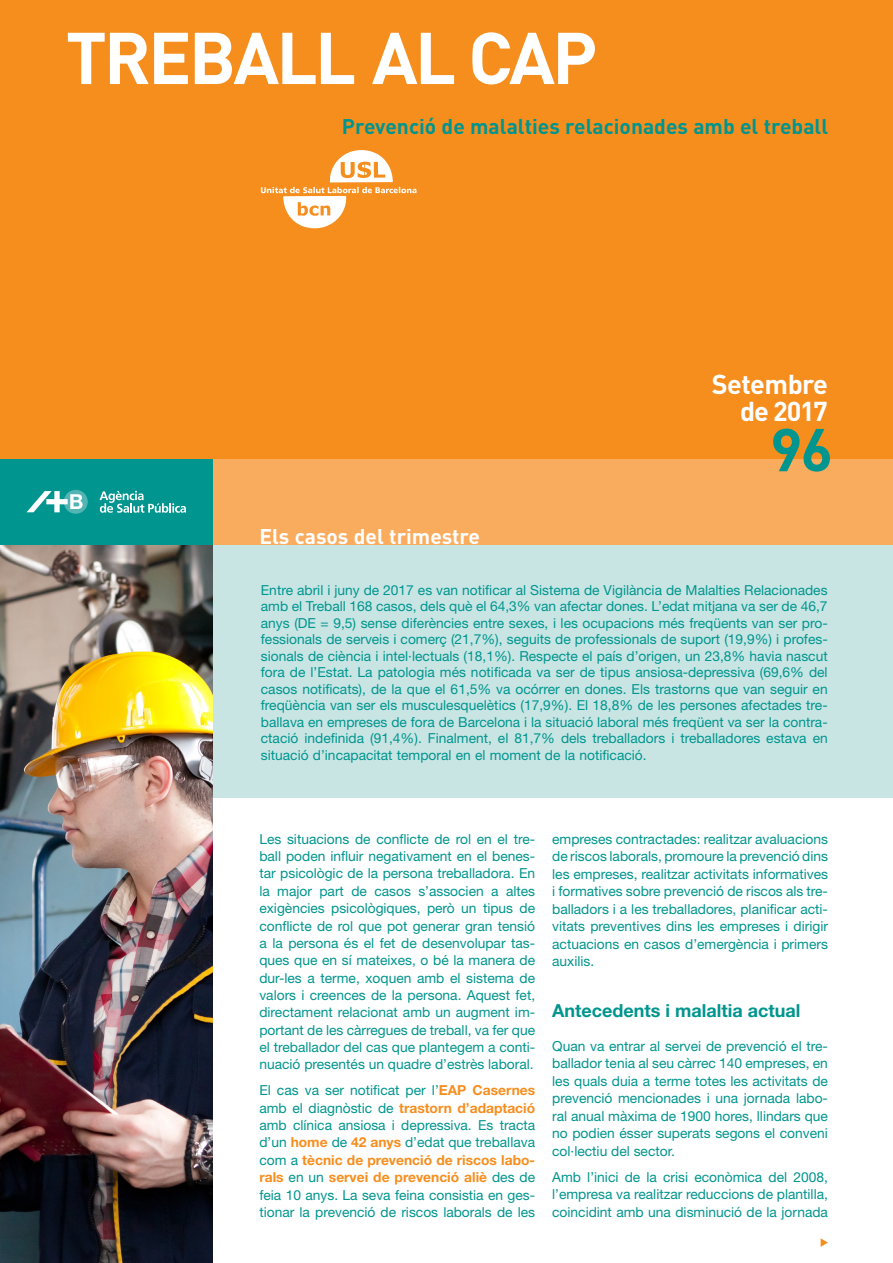
<style>
.page{position:relative;width:893px;height:1263px;background:#fff}
.page>*{position:absolute;margin:0;border:0;box-sizing:border-box;transform-origin:0 0}
.t1{font:700 72px "DIN Pro";letter-spacing:-.04em;color:#fff}
.Edicio_NUM{font:700 59.55px "DIN Pro";color:#00958e}
.Edicio_MES{font:700 27px/27px "DIN Pro";letter-spacing:-.025em;color:#fff;text-align:right}
.t2{font:700 21px "DIN Pro";color:#00958e}
.Casos_TIT{font:700 21px "DIN Pro";color:#fff}
.t3{font:700 18px "Helvetica Neue LT Std";color:#00958e}
.t4{font:13.8px/17.4px "Helvetica Neue LT Std";color:#00958e;text-align:justify}
.s1{font-weight:700;color:#f68e1e}
</style>
<div class="page">
<div style="left:0;top:544px;width:893px;height:254px;background:#c8e5e4"></div>
<div style="left:0;top:0;width:893px;height:459px;background:#f68e1e"></div>
<svg style="left:261px;top:150px;width:156px;height:78px"></svg>
<img style="left:0;top:544px;width:213px;height:719px">
<div style="left:0;top:459px;width:893px;height:85px;background:#faac5e"></div>
<div style="left:0;top:459px;width:213px;height:85px;background:#00958e"></div>
<svg style="left:99px;top:491px;width:87px;height:22px"></svg>
<div style="left:64px;top:490px;width:24px;height:24px;background:#52b5b3;border-radius:50%"></div>
<svg style="left:27px;top:491px;width:56px;height:21px"></svg>
<svg style="left:821px;top:1238px;width:7px;height:9px"></svg>
<p class="t1" style="left:66px;top:9px;width:533px">TREBALL AL CAP</p>
<p class="t2" style="left:342px;top:113px;width:488px">Prevenció de malalties relacionades amb el treball</p>
<p class="Edicio_MES" style="left:712px;top:369px;width:118px">Setembre de 2017</p>
<p class="Casos_TIT" style="left:259px;top:522px;width:222px">Els casos del trimestre</p>
<p class="Edicio_NUM" style="left:770px;top:409px;width:64px">96</p>
<p class="t4" style="left:261px;top:581px;width:568px;line-height:16.5px">Entre abril i juny de 2017 es van notificar al Sistema de Vigilància de Malalties Relacionades amb el Treball 168 casos, dels què el 64,3% van afectar dones. L’edat mitjana va ser de 46,7 anys (DE = 9,5) sense diferències entre sexes, i les ocupacions més freqüents van ser pro&shy;fessionals de serveis i comerç (21,7%), seguits de professionals de suport (19,9%) i profes&shy;sionals de ciència i intel·lectuals (18,1%). Respecte el país d’origen, un 23,8% havia nascut fora de l’Estat. La patologia més notificada va ser de tipus ansiosa-depressiva (69,6% del casos notificats), de la que el 61,5% va ocórrer en dones. Els trastorns que van seguir en freqüència van ser els musculesquelètics (17,9%). El 18,8% de les persones afectades tre&shy;ballava en empreses de fora de Barcelona i la situació laboral més freqüent va ser la contra&shy;ctació indefinida (91,4%). Finalment, el 81,7% dels treballadors i treballadores estava en situació d’incapacitat temporal en el moment de la notificació.</p>
<p class="t4" style="left:259px;top:830px;width:277px">Les situacions de conflicte de rol en el tre&shy;ball poden influir negativament en el benes&shy;tar psicològic de la persona treballadora. En la major part de casos s’associen a altes exigències psicològiques, però un tipus de conflicte de rol que pot generar gran tensió a la persona és el fet de desenvolupar tas&shy;ques que en sí mateixes, o bé la manera de dur-les a terme, xoquen amb el sistema de valors i creences de la persona. Aquest fet, directament relacionat amb un augment im&shy;portant de les càrregues de treball, va fer que el treballador del cas que plantegem a conti&shy;nuació presentés un quadre d’estrès laboral.</p>
<p class="t4" style="left:259px;top:1081px;width:277px">El cas va ser notificat per l’<span class="s1">EAP Casernes </span>amb el diagnòstic de <span class="s1">trastorn d’adaptació </span>amb clínica ansiosa i depressiva. Es tracta d’un <span class="s1">home</span> de <span class="s1">42 anys</span> d’edat que treballava com a <span class="s1">tècnic de prevenció de riscos labo&shy;rals</span> en un <span class="s1">servei de prevenció aliè</span> des de feia 10 anys. La seva feina consistia en ges&shy;tionar la prevenció de riscos laborals de les</p>
<p class="t4" style="left:552px;top:830px;width:277px">empreses contractades: realitzar avaluacions de riscos laborals, promoure la prevenció dins les empreses, realitzar activitats informatives i formatives sobre prevenció de riscos als tre&shy;balladors i a les treballadores, planificar acti&shy;vitats preventives dins les empreses i dirigir actuacions en casos d’emergència i primers auxilis.</p>
<p class="t3" style="left:552px;top:999px;width:250px">Antecedents i malaltia actual</p>
<p class="t4" style="left:552px;top:1037px;width:277px">Quan va entrar al servei de prevenció el tre&shy;ballador tenia al seu càrrec 140 empreses, en les quals duia a terme totes les activitats de prevenció mencionades i una jornada labo&shy;ral anual màxima de 1900 hores, llindars que no podien ésser superats segons el conveni col·lectiu del sector.</p>
<p class="t4" style="left:552px;top:1168px;width:277px">Amb l’inici de la crisi econòmica del 2008, l’empresa va realitzar reduccions de plantilla, coincidint amb una disminució de la jornada</p>
</div>
